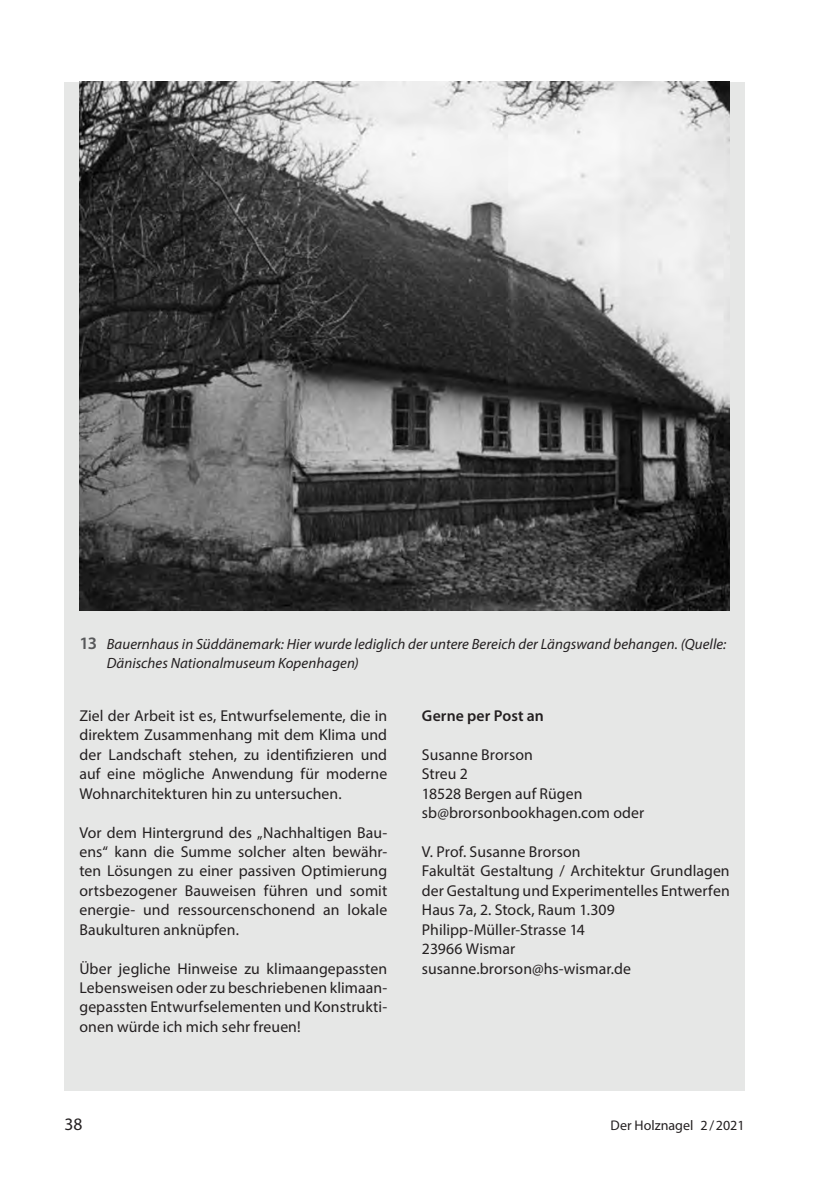
<style>
.page{position:relative;width:834px;height:1181px;background:#fff}
.page>*{position:absolute;margin:0;border:0;box-sizing:border-box;transform-origin:0 0}
.t1{font:17.5px "Myriad Pro";color:#231f20}
.t2{font:15.75px/19.4px "Myriad Pro";letter-spacing:.005em;color:#231f20;text-align:justify}
.t3{font:600 15.75px "Myriad Pro";letter-spacing:.01em;color:#231f20}
.t4{font:italic 14.88px/19.2px "Myriad Pro";letter-spacing:.005em;color:#231f20}
.t5{font:14px "Myriad Pro";color:#231f20}
.s1{font-weight:600;font-style:normal;font-size:17.5px;color:#57585a}
</style>
<div class="page">
<div style="left:64px;top:82px;width:680px;height:1008px;background:#e6e7e6"></div>
<img style="left:79px;top:82px;width:650px;height:528px">
<p class="t4" style="left:107px;top:634px;width:621px;text-indent:-27px"><span class="s1">13</span> Bauernhaus in Süddänemark: Hier wurde lediglich der untere Bereich der Längswand behangen. (Quelle:<br>Dänisches Nationalmuseum Kopenhagen)</p>
<p class="t2" style="left:79px;top:706px;width:309px">Ziel der Arbeit ist es, Entwurfselemente, die in direktem Zusammenhang mit dem Klima und der Landschaft stehen, zu identifizieren und auf eine mögliche Anwendung für moderne Wohnarchitekturen hin zu untersuchen.</p>
<p class="t2" style="left:79px;top:822px;width:309px">Vor dem Hintergrund des „Nachhaltigen Bau&shy;ens“ kann die Summe solcher alten bewähr&shy;ten Lösungen zu einer passiven Optimierung ortsbezogener Bauweisen führen und somit energie- und ressourcenschonend an lokale Baukulturen anknüpfen.</p>
<p class="t2" style="left:79px;top:958px;width:309px">Über jegliche Hinweise zu klimaangepassten Lebensweisen oder zu beschriebenen klimaan&shy;gepassten Entwurfselementen und Konstrukti&shy;onen würde ich mich sehr freuen!</p>
<p class="t3" style="left:422px;top:705px;width:123px">Gerne per Post an</p>
<p class="t2" style="left:422px;top:744px;width:224px;text-align:left">Susanne Brorson<br>Streu 2<br>18528 Bergen auf Rügen sb@brorsonbookhagen.com oder</p>
<p class="t2" style="left:422px;top:841px;width:309px;text-align:left">V. Prof. Susanne Brorson<br>Fakultät Gestaltung / Architektur Grundlagen der Gestaltung und Experimentelles Entwerfen<br>Haus 7a, 2. Stock, Raum 1.309<br>Philipp-Müller-Strasse 14<br>23966 Wismar<br>susanne.brorson@hs-wismar.de</p>
<p class="t1" style="left:64px;top:1113px;width:19px">38</p>
<p class="t5" style="left:610px;top:1116px;width:135px">Der Holznagel 2/2021</p>
</div>
